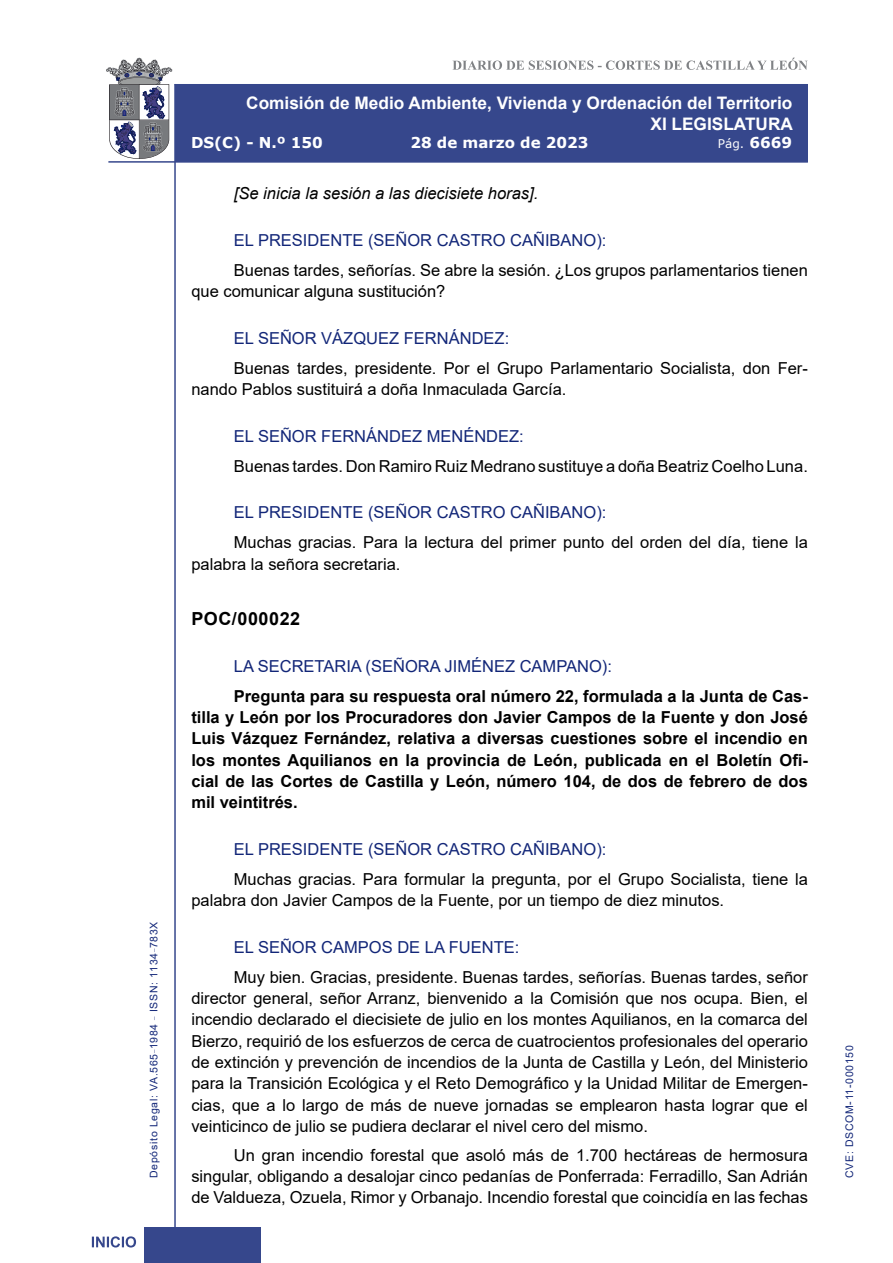
<style>
.page{position:relative;width:893px;height:1263px;background:#fff}
.page>*{position:absolute;margin:0;border:0;box-sizing:border-box;transform-origin:0 0}
.MarcadorPrimerNivel{font:700 18px "Arial";letter-spacing:.03em;color:#000}
.t1{font:700 17.25px/20.7px "Arial";color:#fff;text-align:right}
.t2{font:16.5px/21.3px "Arial";color:#000}
.t3{font:700 16.5px/21.3px "Arial";color:#000;text-align:justify}
.Orador{font:16.5px "Arial";color:#122678}
.t4{font:italic 16.5px "Arial";color:#000}
.t5{font:700 15px "Verdana";color:#fff}
.t6{font:12px "Verdana";color:#fff}
.t7{font:10.5px "Arial";letter-spacing:.065em;color:#122678}
.s1{font-weight:700;font-size:15px}
</style>
<div class="page">
<svg style="left:452px;top:58px;width:356px;height:12px"></svg>
<hr style="left:174px;top:84px;width:2px;height:1179px;background:#36478c">
<div style="left:144px;top:1227px;width:117px;height:36px;background:#36478c"></div>
<div style="left:175px;top:84px;width:633px;height:78px;background:#36478c"></div>
<hr style="left:108px;top:161px;width:700px;height:2px;background:#36478c">
<svg style="left:92px;top:1236px;width:44px;height:11px"></svg>
<svg style="left:106px;top:58px;width:66px;height:101px"></svg>
<p class="t7" style="left:146px;top:1178px;width:258px;rotate:-90deg">Depósito Legal: VA.565<sup>_</sup>1984 <sup>_</sup> ISSN: 1134<sup>_</sup>783X</p>
<p class="t1" style="left:246px;top:93px;width:548px">Comisión de Medio Ambiente, Vivienda y Ordenación del Territorio<br>XI LEGISLATURA</p>
<p class="t5" style="left:191px;top:132px;width:133px">DS(C) - N.º 150</p>
<p class="t5" style="left:410px;top:132px;width:180px">28 de marzo de 2023</p>
<p class="t6" style="left:718px;top:135px;width:76px">Pág. <span class="s1">6669</span></p>
<p class="t4" style="left:234px;top:183px;width:306px">[Se inicia la sesión a las diecisiete horas].</p>
<p class="Orador" style="left:234px;top:229px;width:374px">EL PRESIDENTE (SEÑOR CASTRO CAÑIBANO):</p>
<p class="t2" style="left:191px;top:259px;width:618px;text-indent:43px">Buenas tardes, señorías. Se abre la sesión. ¿Los grupos parlamentarios tienen que comunicar alguna sustitución?</p>
<p class="Orador" style="left:234px;top:327px;width:277px">EL SEÑOR VÁZQUEZ FERNÁNDEZ:</p>
<p class="t2" style="left:191px;top:357px;width:618px;text-indent:43px">Buenas tardes, presidente. Por el Grupo Parlamentario Socialista, don Fer&shy;nando Pablos sustituirá a doña Inmaculada García.</p>
<p class="Orador" style="left:234px;top:425px;width:292px">EL SEÑOR FERNÁNDEZ MENÉNDEZ:</p>
<p class="t2" style="left:234px;top:455px;width:575px">Buenas tardes. Don Ramiro Ruiz Medrano sustituye a doña Beatriz Coelho Luna.</p>
<p class="Orador" style="left:234px;top:501px;width:374px">EL PRESIDENTE (SEÑOR CASTRO CAÑIBANO):</p>
<p class="t2" style="left:191px;top:532px;width:618px;text-indent:43px">Muchas gracias. Para la lectura del primer punto del orden del día, tiene la palabra la señora secretaria.</p>
<p class="MarcadorPrimerNivel" style="left:191px;top:606px;width:110px">POC/000022</p>
<p class="Orador" style="left:234px;top:655px;width:380px">LA SECRETARIA (SEÑORA JIMÉNEZ CAMPANO):</p>
<p class="t3" style="left:191px;top:685px;width:618px;text-indent:43px">Pregunta para su respuesta oral número 22, formulada a la Junta de Cas&shy;tilla y León por los Procuradores don Javier Campos de la Fuente y don José Luis Vázquez Fernández, relativa a diversas cuestiones sobre el incendio en los montes Aquilianos en la provincia de León, publicada en el Boletín Ofi&shy;cial de las Cortes de Castilla y León, número 104, de dos de febrero de dos mil veintitrés.</p>
<p class="Orador" style="left:234px;top:838px;width:374px">EL PRESIDENTE (SEÑOR CASTRO CAÑIBANO):</p>
<p class="t2" style="left:191px;top:868px;width:618px;text-indent:43px">Muchas gracias. Para formular la pregunta, por el Grupo Socialista, tiene la palabra don Javier Campos de la Fuente, por un tiempo de diez minutos.</p>
<p class="Orador" style="left:234px;top:936px;width:287px">EL SEÑOR CAMPOS DE LA FUENTE:</p>
<p class="t2" style="left:191px;top:966px;width:618px;text-align:justify;text-indent:43px">Muy bien. Gracias, presidente. Buenas tardes, señorías. Buenas tardes, señor director general, señor Arranz, bienvenido a la Comisión que nos ocupa. Bien, el incendio declarado el diecisiete de julio en los montes Aquilianos, en la comarca del Bierzo, requirió de los esfuerzos de cerca de cuatrocientos profesionales del operario de extinción y prevención de incendios de la Junta de Castilla y León, del Ministerio para la Transición Ecológica y el Reto Demográfico y la Unidad Militar de Emergen&shy;cias, que a lo largo de más de nueve jornadas se emplearon hasta lograr que el veinticinco de julio se pudiera declarar el nivel cero del mismo.</p>
<p class="t2" style="left:191px;top:1145px;width:618px;text-align:justify;text-indent:43px">Un gran incendio forestal que asoló más de 1.700 hectáreas de hermosura singular, obligando a desalojar cinco pedanías de Ponferrada: Ferradillo, San Adrián de Valdueza, Ozuela, Rimor y Orbanajo. Incendio forestal que coincidía en las fechas</p>
<p class="t7" style="left:842px;top:1178px;width:134px;rotate:-90deg">CVE: DSCOM-11-000150</p>
</div>
